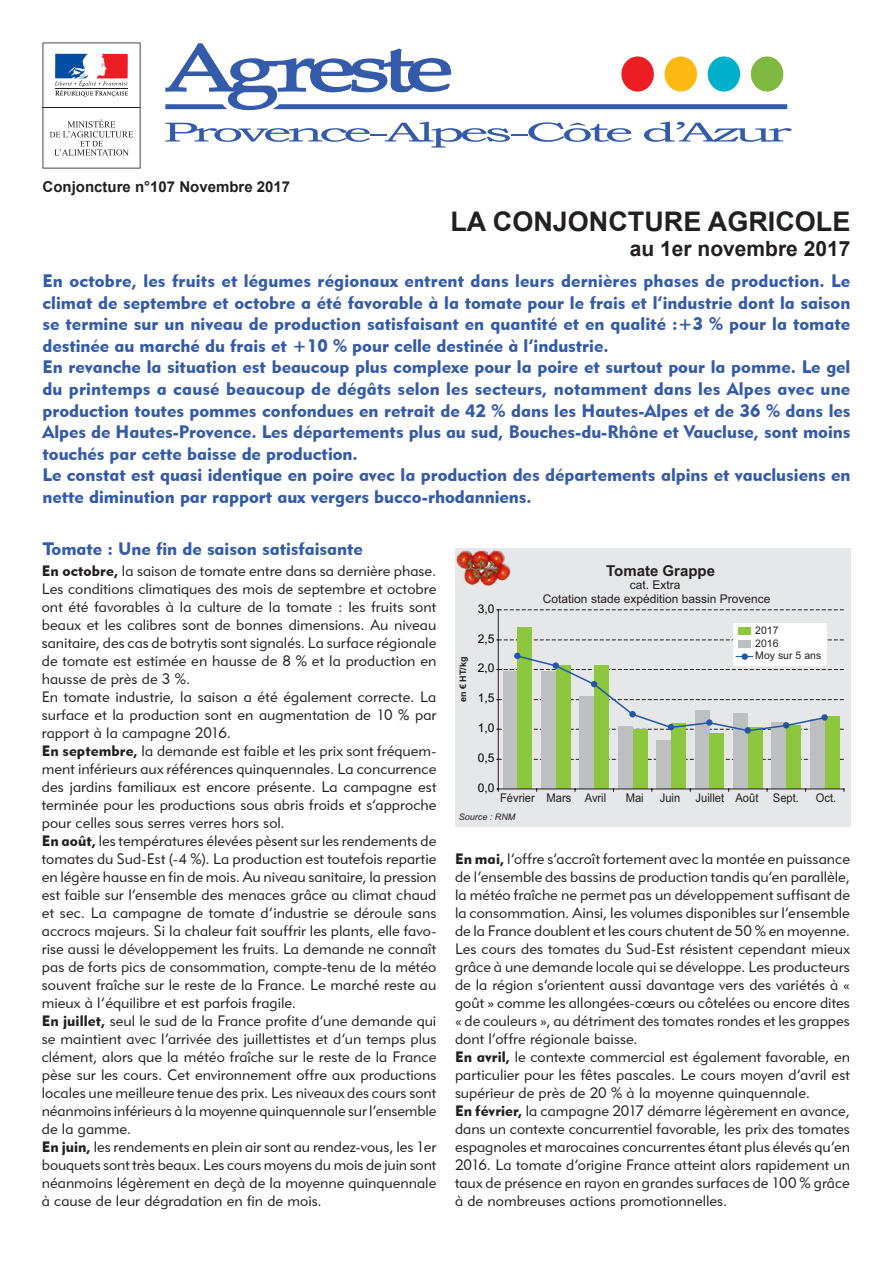
<style>
.page{position:relative;width:893px;height:1263px;background:#fff}
.page>*{position:absolute;margin:0;border:0;box-sizing:border-box;transform-origin:0 0}
.t1{font:700 27px "Arial";color:#231f20}
.t2{font:700 21px "Arial";color:#231f20}
.t3{font:18px/21.6px "Geometric 415 BT Black A";color:#345ba9;text-align:justify}
.t4{font:15px/18px "Geometric 415 BT Lite A";letter-spacing:.005em;color:#231f20;text-align:justify}
.t5{font:700 15px "Arial";color:#231f20}
.t6{font:12px/14.4px "Arial";color:#231f20;text-align:center}
.t7{font:12px "Arial";color:#231f20;scale:.93 1}
.t8{font:12px "Arial";color:#000}
.t9{font:10.5px "Arial";color:#231f20}
.t10{font:italic 9px "Arial";color:#231f20}
.t11{font:700 9px "Arial";color:#231f20}
.s1{font-family:"Geometric 415 BT Black A"}
</style>
<div class="page">
<svg style="left:165px;top:122px;width:466px;height:26px"></svg>
<svg style="left:644px;top:122px;width:148px;height:20px"></svg>
<svg style="left:43px;top:43px;width:98px;height:126px"></svg>
<svg style="left:165px;top:43px;width:622px;height:67px"></svg>
<div style="left:455px;top:549px;width:395px;height:278px;background:#e6e7e8"></div>
<div style="left:503px;top:671px;width:14px;height:118px;background:#bdc0c0"></div>
<div style="left:541px;top:672px;width:15px;height:117px;background:#bdc0c0"></div>
<div style="left:579px;top:696px;width:15px;height:93px;background:#bdc0c0"></div>
<div style="left:618px;top:726px;width:15px;height:63px;background:#bdc0c0"></div>
<div style="left:656px;top:741px;width:15px;height:48px;background:#bdc0c0"></div>
<div style="left:695px;top:710px;width:14px;height:79px;background:#bdc0c0"></div>
<div style="left:733px;top:713px;width:15px;height:76px;background:#bdc0c0"></div>
<div style="left:771px;top:722px;width:15px;height:67px;background:#bdc0c0"></div>
<div style="left:810px;top:719px;width:15px;height:70px;background:#bdc0c0"></div>
<div style="left:517px;top:628px;width:15px;height:161px;background:#8dc63f"></div>
<div style="left:556px;top:665px;width:15px;height:124px;background:#8dc63f"></div>
<div style="left:594px;top:665px;width:15px;height:124px;background:#8dc63f"></div>
<div style="left:633px;top:729px;width:14px;height:60px;background:#8dc63f"></div>
<div style="left:671px;top:723px;width:15px;height:66px;background:#8dc63f"></div>
<div style="left:709px;top:733px;width:15px;height:56px;background:#8dc63f"></div>
<div style="left:748px;top:727px;width:15px;height:62px;background:#8dc63f"></div>
<div style="left:786px;top:725px;width:15px;height:64px;background:#8dc63f"></div>
<div style="left:825px;top:716px;width:15px;height:73px;background:#8dc63f"></div>
<hr style="left:498px;top:610px;width:1px;height:179px;background:#231f20">
<svg style="left:497px;top:759px;width:347px;height:1px"></svg>
<svg style="left:497px;top:640px;width:347px;height:1px"></svg>
<svg style="left:497px;top:609px;width:347px;height:1px"></svg>
<hr style="left:498px;top:789px;width:346px;height:1px;background:#231f20">
<div style="left:745px;top:727px;width:6px;height:7px;background:#2356a7;border-radius:50%"></div>
<div style="left:733px;top:623px;width:93px;height:42px;background:#fff"></div>
<div style="left:738px;top:640px;width:13px;height:7px;background:#bdc0c0"></div>
<div style="left:738px;top:627px;width:13px;height:7px;background:#8dc63f"></div>
<svg style="left:497px;top:653px;width:347px;height:79px"></svg>
<div style="left:742px;top:653px;width:6px;height:7px;background:#2356a7;border-radius:50%"></div>
<img style="left:456px;top:551px;width:54px;height:35px">
<p class="t5" style="left:43px;top:176px;width:249px">Conjoncture n°107 Novembre 2017</p>
<p class="t1" style="left:450px;top:204px;width:401px">LA CONJONCTURE AGRICOLE</p>
<p class="t2" style="left:630px;top:235px;width:222px">au 1er novembre 2017</p>
<p class="t3" style="left:43px;top:270px;width:809px">En octobre, les fruits et légumes régionaux entrent dans leurs dernières phases de production. Le climat de septembre et octobre a été favorable à la tomate pour le frais et l’industrie dont la saison se termine sur un niveau de production satisfaisant en quantité et en qualité :+3 % pour la tomate destinée au marché du frais et +10 % pour celle destinée à l’industrie.</p>
<p class="t3" style="left:43px;top:356px;width:809px">En revanche la situation est beaucoup plus complexe pour la poire et surtout pour la pomme. Le gel du printemps a causé beaucoup de dégâts selon les secteurs, notamment dans les Alpes avec une production toutes pommes confondues en retrait de 42 % dans les Hautes-Alpes et de 36 % dans les Alpes de Hautes-Provence. Les départements plus au sud, Bouches-du-Rhône et Vaucluse, sont moins touchés par cette baisse de production.</p>
<p class="t3" style="left:43px;top:464px;width:809px">Le constat est quasi identique en poire avec la production des départements alpins et vauclusiens en nette diminution par rapport aux vergers bucco-rhodanniens.</p>
<p class="t3" style="left:43px;top:537px;width:321px">Tomate : Une fin de saison satisfaisante</p>
<p class="t4" style="left:42px;top:562px;width:396px"><span class="s1">En octobre,</span> la saison de tomate entre dans sa dernière phase.<br>Les conditions climatiques des mois de septembre et octobre ont été favorables à la culture de la tomate : les fruits sont beaux et les calibres sont de bonnes dimensions. Au niveau sanitaire, des cas de botrytis sont signalés. La surface régionale de tomate est estimée en hausse de 8 % et la production en hausse de près de 3 %.</p>
<p class="t4" style="left:42px;top:688px;width:396px">En tomate industrie, la saison a été également correcte. La surface et la production sont en augmentation de 10 % par rapport à la campagne 2016.</p>
<p class="t4" style="left:42px;top:742px;width:396px"><span class="s1">En septembre,</span> la demande est faible et les prix sont fréquem&shy;ment inférieurs aux références quinquennales. La concurrence des jardins familiaux est encore présente. La campagne est terminée pour les productions sous abris froids et s’approche pour celles sous serres verres hors sol.</p>
<p class="t4" style="left:42px;top:832px;width:396px"><span class="s1">En août,</span> les températures élevées pèsent sur les rendements de tomates du Sud-Est (-4 %). La production est toutefois repartie en légère hausse en fin de mois. Au niveau sanitaire, la pression est faible sur l’ensemble des menaces grâce au climat chaud et sec. La campagne de tomate d’industrie se déroule sans accrocs majeurs. Si la chaleur fait souffrir les plants, elle favo&shy;rise aussi le développement les fruits. La demande ne connaît pas de forts pics de consommation, compte-tenu de la météo souvent fraîche sur le reste de la France. Le marché reste au mieux à l’équilibre et est parfois fragile.</p>
<p class="t4" style="left:42px;top:1012px;width:396px"><span class="s1">En juillet,</span> seul le sud de la France profite d’une demande qui se maintient avec l’arrivée des juillettistes et d’un temps plus clément, alors que la météo fraîche sur le reste de la France pèse sur les cours. Cet environnement offre aux productions locales une meilleure tenue des prix. Les niveaux des cours sont néanmoins inférieurs à la moyenne quinquennale sur l’ensemble de la gamme.</p>
<p class="t4" style="left:42px;top:1138px;width:396px"><span class="s1">En juin,</span> les rendements en plein air sont au rendez-vous, les 1er bouquets sont très beaux. Les cours moyens du mois de juin sont néanmoins légèrement en deçà de la moyenne quinquennale à cause de leur dégradation en fin de mois.</p>
<p class="t11" style="left:457px;top:702px;width:47px;rotate:-90deg">en € HT/kg</p>
<p class="t8" style="left:478px;top:600px;width:18px">3,0</p>
<p class="t8" style="left:478px;top:631px;width:18px">2,5</p>
<p class="t8" style="left:478px;top:660px;width:18px">2,0</p>
<p class="t8" style="left:478px;top:690px;width:18px">1,5</p>
<p class="t8" style="left:478px;top:720px;width:18px">1,0</p>
<p class="t8" style="left:478px;top:750px;width:18px">0,5</p>
<p class="t5" style="left:606px;top:561px;width:110px">Tomate Grappe</p>
<p class="t6" style="left:543px;top:577px;width:229px">cat. Extra<br>Cotation stade expédition bassin Provence</p>
<p class="t9" style="left:755px;top:623px;width:25px">2017</p>
<p class="t9" style="left:755px;top:648px;width:67px">Moy sur 5 ans</p>
<p class="t9" style="left:755px;top:636px;width:25px">2016</p>
<p class="t8" style="left:478px;top:780px;width:18px">0,0</p>
<p class="t7" style="left:500px;top:790px;width:116px">Février Mars Avril</p>
<p class="t7" style="left:626px;top:790px;width:21px">Mai</p>
<p class="t7" style="left:660px;top:790px;width:24px">Juin</p>
<p class="t7" style="left:696px;top:790px;width:113px">Juillet Août Sept.</p>
<p class="t7" style="left:816px;top:790px;width:24px">Oct.</p>
<p class="t10" style="left:459px;top:811px;width:58px">Source : RNM</p>
<p class="t4" style="left:455px;top:850px;width:396px"><span class="s1">En mai,</span> l’offre s’accroît fortement avec la montée en puissance de l’ensemble des bassins de production tandis qu’en parallèle, la météo fraîche ne permet pas un développement suffisant de la consommation. Ainsi, les volumes disponibles sur l’ensemble de la France doublent et les cours chutent de 50 % en moyenne.<br>Les cours des tomates du Sud-Est résistent cependant mieux grâce à une demande locale qui se développe. Les producteurs de la région s’orientent aussi davantage vers des variétés à « goût » comme les allongées-cœurs ou côtelées ou encore dites « de couleurs », au détriment des tomates rondes et les grappes dont l’offre régionale baisse.</p>
<p class="t4" style="left:455px;top:1048px;width:396px"><span class="s1">En avril,</span> le contexte commercial est également favorable, en particulier pour les fêtes pascales. Le cours moyen d’avril est supérieur de près de 20 % à la moyenne quinquennale.</p>
<p class="t4" style="left:455px;top:1102px;width:396px"><span class="s1">En février,</span> la campagne 2017 démarre légèrement en avance, dans un contexte concurrentiel favorable, les prix des tomates espagnoles et marocaines concurrentes étant plus élevés qu’en 2016. La tomate d’origine France atteint alors rapidement un taux de présence en rayon en grandes surfaces de 100 % grâce à de nombreuses actions promotionnelles.</p>
</div>
